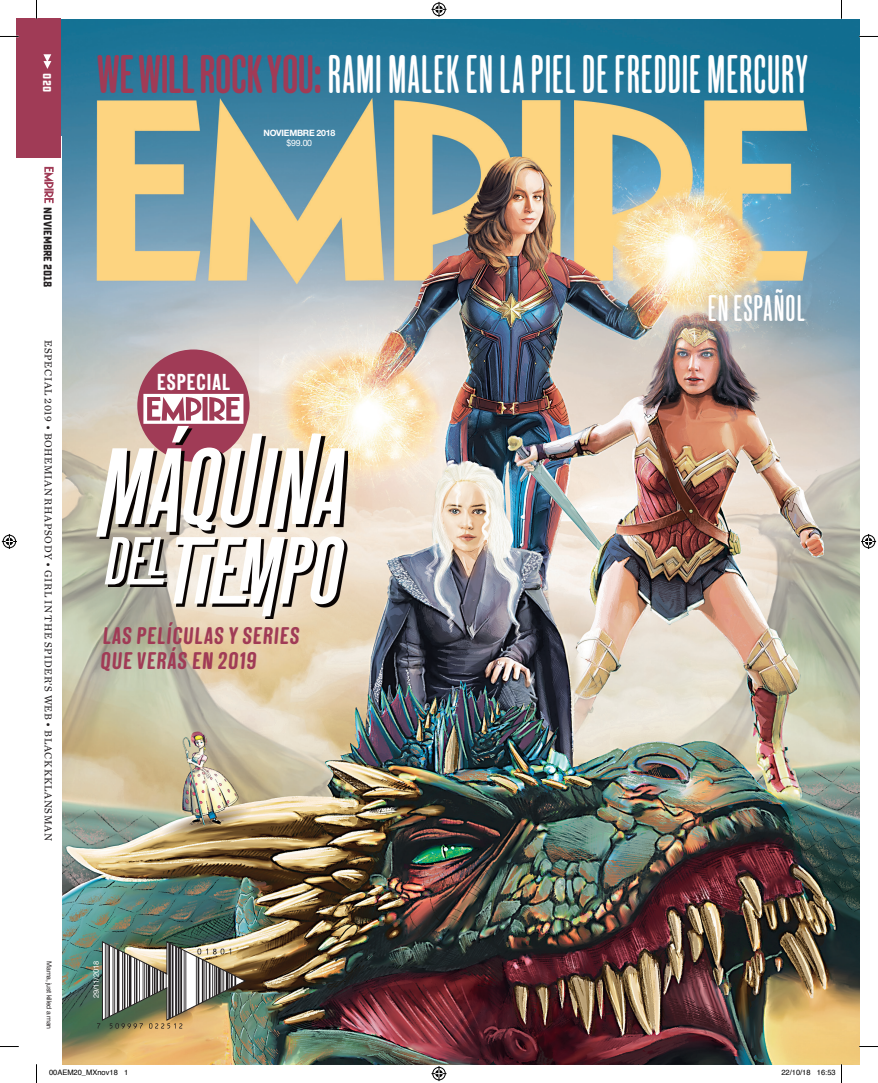
<style>
.page{position:relative;width:878px;height:1083px;background:#fff}
.page>*{position:absolute;margin:0;border:0;box-sizing:border-box;transform-origin:0 0}
.t1{font:54.38px "New Grotesk Round TWO";letter-spacing:.025em;color:#fff;scale:.91 1}
.t2{font:37.12px "New Grotesk Round TWO";letter-spacing:.03em;color:#fff}
.t3{font:24px/25px "New Grotesk Round FOUR";color:#a03b56}
.t4{font:23px "New Grotesk Square FOUR";letter-spacing:.05em;color:#fff}
.t5{font:700 11.25px "Sucrose";letter-spacing:-.005em;color:#231f20}
.t6{font:700 11.25px "Sucrose";color:#fff}
.t7{font:10.62px "Chronicle Text G2";letter-spacing:.06em;color:#231f20}
.t8{font:700 8.75px "Helvetica Neue LT Std";letter-spacing:-.03em;color:#fff}
.t9{font:8.75px "Helvetica Neue LT Std";color:#fff}
.t10{font:7.5px "Helvetica";color:#000}
.t11{font:7.5px "Helvetica Neue LT Std";letter-spacing:-.03em;color:#fff}
.t12{font:6.88px "Helvetica Neue LT Std";letter-spacing:-.035em;color:#231f20}
.s1{font-family:"New Grotesk Round THREE";color:#a03b56}
</style>
<div class="page">
<img style="left:61px;top:19px;width:797px;height:1045px">
<div style="left:682px;top:264px;width:145px;height:83px;background:#231f20;opacity:.35"></div>
<div style="left:17px;top:18px;width:44px;height:139px;background:#a03b56"></div>
<svg style="left:44px;top:167px;width:10px;height:36px"></svg>
<svg style="left:176px;top:539px;width:171px;height:80px"></svg>
<div style="left:137px;top:349px;width:112px;height:113px;background:#a03b56;border-radius:50%"></div>
<svg style="left:96px;top:394px;width:249px;height:222px"></svg>
<svg style="left:43px;top:54px;width:8px;height:15px"></svg>
<img style="left:97px;top:941px;width:149px;height:87px">
<svg style="left:0;top:36px;width:19px;height:1px"></svg>
<svg style="left:859px;top:36px;width:18px;height:1px"></svg>
<svg style="left:0;top:1046px;width:19px;height:1px"></svg>
<svg style="left:859px;top:1046px;width:18px;height:1px"></svg>
<svg style="left:36px;top:0;width:1px;height:19px"></svg>
<svg style="left:36px;top:1064px;width:1px;height:19px"></svg>
<svg style="left:841px;top:0;width:1px;height:19px"></svg>
<svg style="left:431px;top:2px;width:15px;height:15px"></svg>
<svg style="left:431px;top:1066px;width:15px;height:15px"></svg>
<svg style="left:2px;top:534px;width:15px;height:15px"></svg>
<svg style="left:861px;top:534px;width:14px;height:15px"></svg>
<svg style="left:816px;top:1064px;width:26px;height:19px"></svg>
<p class="t6" style="left:54px;top:73px;width:21px;rotate:90deg">020</p>
<p class="t5" style="left:54px;top:207px;width:81px;rotate:90deg">NOVIEMBRE 2018</p>
<p class="t7" style="left:56px;top:340px;width:502px;rotate:90deg">ESPECIAL 2019 • BOHEMIAN RHAPSODY • GIRL IN THE SPIDER’S WEB • BLACKKKLANSMAN</p>
<h1 class="t1" style="left:97px;top:43px;width:782px"><span class="s1">WE WILL ROCK YOU:</span>RAMI MALEK EN LA PIEL DE FREDDIE MERCURY</h1>
<p class="t8" style="left:263px;top:127px;width:73px">NOVIEMBRE 2018</p>
<p class="t9" style="left:286px;top:138px;width:27px">$99.00</p>
<h3 class="t4" style="left:157px;top:369px;width:74px">ESPECIAL</h3>
<h3 class="t3" style="left:100px;top:623px;width:202px">LAS PELÍCULAS Y SERIES<br>QUE VERÁS EN 2019</h3>
<h2 class="t2" style="left:707px;top:287px;width:98px">EN ESPAÑOL</h2>
<p class="t12" style="left:53px;top:961px;width:69px;rotate:90deg">Mama, just killed a man</p>
<p class="t11" style="left:92px;top:998px;width:38px;rotate:-90deg">29/11/2018</p>
<p class="t10" style="left:49px;top:1069px;width:81px">00AEM20_MXnov18 1</p>
<p class="t10" style="left:781px;top:1069px;width:56px">22/10/18 16:53</p>
</div>
